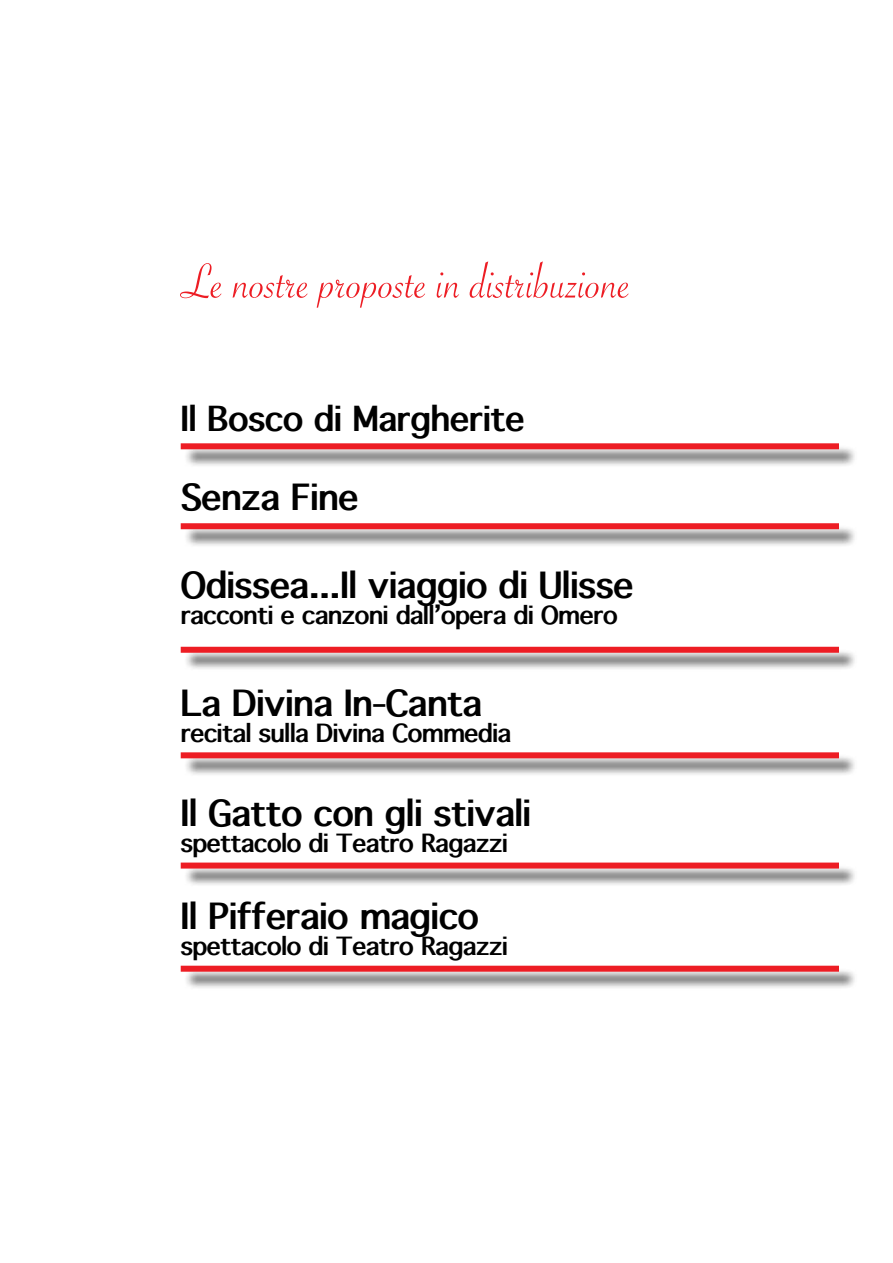
<style>
.page{position:relative;width:893px;height:1263px;background:#fff}
.page>*{position:absolute;margin:0;border:0;box-sizing:border-box;transform-origin:0 0}
.t1{font:52.5px "Savoye Let Plain";color:#ed1d24}
.t2{font:700 34.5px "Thonburi";color:#000}
.t3{font:700 33px "Thonburi";color:#000}
.t4{font:700 24px "Thonburi";letter-spacing:-.01em;color:#000}
</style>
<div class="page">
<div style="left:183px;top:446px;width:674px;height:22px;background:#000;opacity:.75"></div>
<div style="left:181px;top:443px;width:658px;height:6px;background:#ed1d24"></div>
<div style="left:183px;top:525px;width:674px;height:23px;background:#000;opacity:.75"></div>
<div style="left:181px;top:523px;width:658px;height:6px;background:#ed1d24"></div>
<div style="left:183px;top:649px;width:674px;height:22px;background:#000;opacity:.75"></div>
<div style="left:181px;top:647px;width:658px;height:6px;background:#ed1d24"></div>
<div style="left:183px;top:755px;width:674px;height:22px;background:#000;opacity:.75"></div>
<div style="left:181px;top:752px;width:658px;height:6px;background:#ed1d24"></div>
<div style="left:183px;top:865px;width:674px;height:22px;background:#000;opacity:.75"></div>
<div style="left:181px;top:862px;width:658px;height:6px;background:#ed1d24"></div>
<div style="left:183px;top:968px;width:674px;height:22px;background:#000;opacity:.75"></div>
<div style="left:181px;top:966px;width:658px;height:6px;background:#ed1d24"></div>
<h1 class="t1" style="left:181px;top:247px;width:452px">Le nostre proposte in distribuzione</h1>
<h3 class="t3" style="left:181px;top:400px;width:345px">Il Bosco di Margherite</h3>
<h2 class="t2" style="left:181px;top:478px;width:179px">Senza Fine</h2>
<h2 class="t2" style="left:181px;top:566px;width:454px">Odissea...Il viaggio di Ulisse</h2>
<p class="t4" style="left:181px;top:602px;width:438px">racconti e canzoni dall’opera di Omero</p>
<h2 class="t2" style="left:181px;top:684px;width:303px">La Divina In-Canta</h2>
<p class="t4" style="left:181px;top:719px;width:332px">recital sulla Divina Commedia</p>
<h2 class="t2" style="left:181px;top:794px;width:352px">Il Gatto con gli stivali</h2>
<p class="t4" style="left:181px;top:830px;width:329px">spettacolo di Teatro Ragazzi</p>
<h2 class="t2" style="left:181px;top:897px;width:300px">Il Pifferaio magico</h2>
<p class="t4" style="left:181px;top:933px;width:329px">spettacolo di Teatro Ragazzi</p>
</div>
